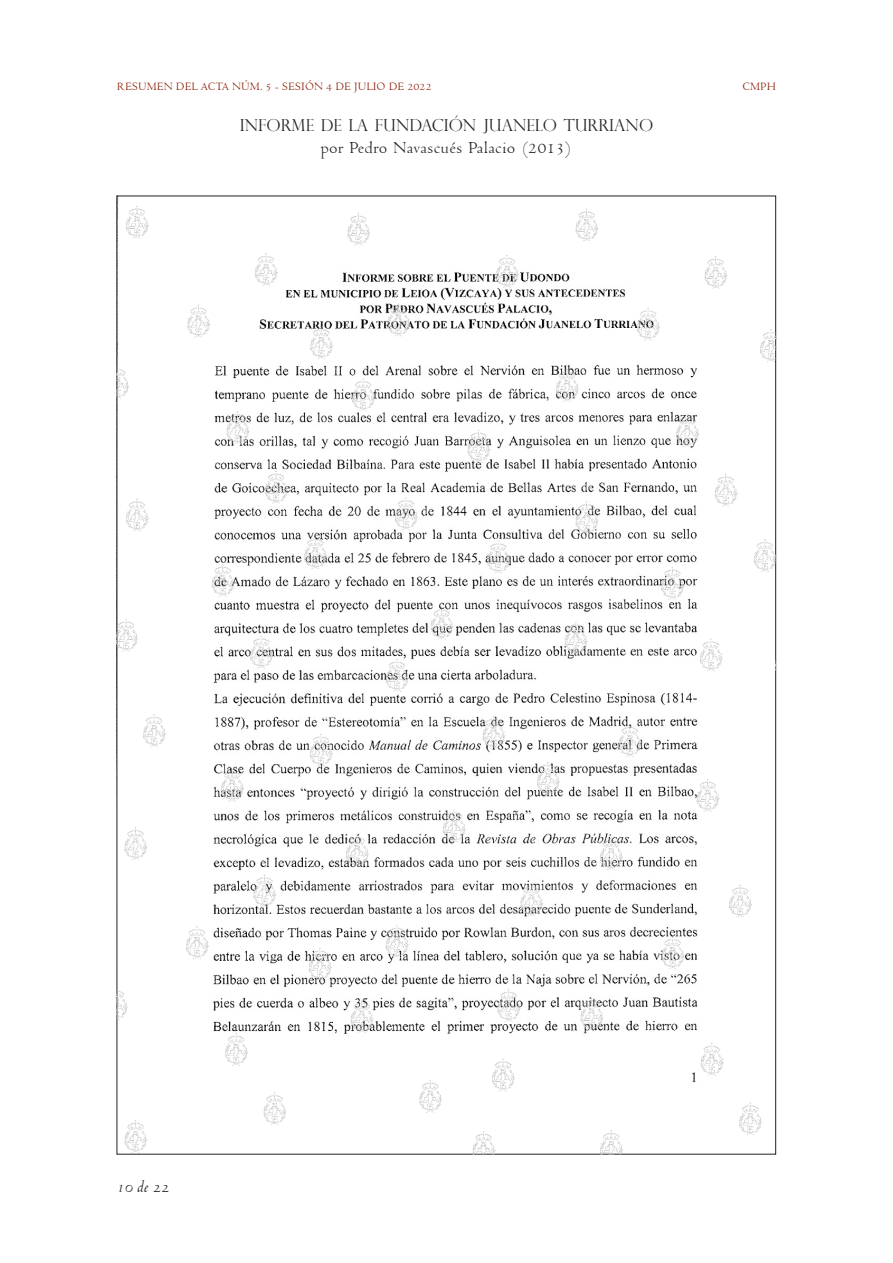
<style>
.page{position:relative;width:893px;height:1263px;background:#fff}
.page>*{position:absolute;margin:0;border:0;box-sizing:border-box;transform-origin:0 0}
.t1{font:18px "Venetian 301 BT";color:#231f20}
.t2{font:italic 18px "Venetian 301 BT";color:#231f20}
.t3{font:300 16.5px "Perpetua Titling";color:#231f20}
.t4{font:12px "Venetian 301 BT";color:#891a02}
</style>
<div class="page">
<img style="left:117px;top:196px;width:659px;height:959px">
<p class="t4" style="left:117px;top:80px;width:316px">RESUMEN DEL ACTA NÚM. 5 - SESIÓN 4 DE JULIO DE 2022</p>
<p class="t4" style="left:742px;top:80px;width:35px">CMPH</p>
<h2 class="t3" style="left:240px;top:115px;width:415px">INFORME DE LA FUNDACIÓN JUANELO TURRIANO</h2>
<h1 class="t1" style="left:321px;top:137px;width:253px">por Pedro Navascués Palacio (2013)</h1>
<h1 class="t2" style="left:117px;top:1177px;width:54px">10 de 22</h1>
</div>
